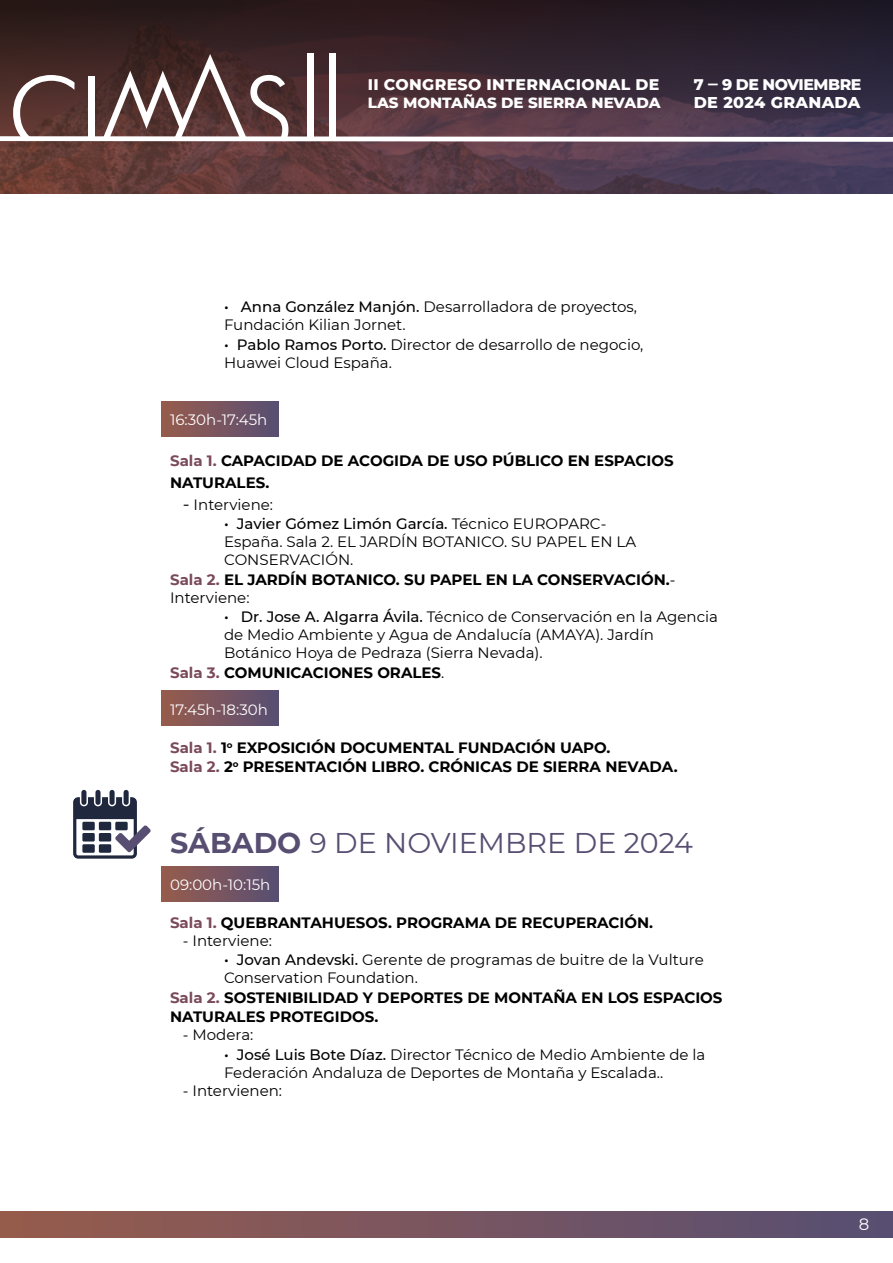
<style>
.page{position:relative;width:893px;height:1263px;background:#fff}
.page>*{position:absolute;margin:0;border:0;box-sizing:border-box;transform-origin:0 0}
.t1{font:28.5px "Montserrat";color:#574e71}
.t2{font:16.5px "Montserrat";color:#fff}
.t3{font:800 16.05px "Montserrat";letter-spacing:.02em;color:#fff}
.t4{font:800 15.75px "Montserrat";letter-spacing:.02em;color:#fff}
.t5{font:800 15.75px "Montserrat";letter-spacing:-.03em;color:#fff}
.t6{font:15px/18px "Montserrat";color:#000}
.t7{font:700 15px/19.5px "Montserrat";color:#000}
.t8{font:15px "Montserrat";color:#fff}
.t9{font:800 15px "Montserrat";color:#fff}
.s1{font-weight:500}
.s2{color:#7b4a5a}
.s3{font-size:18px}
.s4{font-weight:400}
.s5{font-weight:700}
</style>
<div class="page">
<img style="left:0;top:146px;width:893px;height:47px">
<svg style="left:0;top:0;width:893px;height:146px;fill:#2b1d22"></svg>
<svg style="left:0;top:54px;width:893px;height:88px"></svg>
<div style="left:0;top:1212px;width:893px;height:25px;background:linear-gradient(to right,#985c4c,#584e73)"></div>
<div style="left:162px;top:867px;width:116px;height:35px;background:linear-gradient(to right,#985c4d,#594f72)"></div>
<div style="left:162px;top:690px;width:116px;height:35px;background:linear-gradient(to right,#985c4d,#594f72)"></div>
<div style="left:162px;top:401px;width:116px;height:35px;background:linear-gradient(to right,#985c4d,#594f72)"></div>
<div style="left:81px;top:790px;width:5px;height:15px;background:#20283e;border-radius:3px"></div>
<div style="left:95px;top:790px;width:6px;height:15px;background:#20283e;border-radius:3px"></div>
<div style="left:110px;top:790px;width:5px;height:15px;background:#20283e;border-radius:3px"></div>
<div style="left:124px;top:790px;width:5px;height:15px;background:#20283e;border-radius:3px"></div>
<svg style="left:73px;top:797px;width:78px;height:62px"></svg>
<p class="t4" style="left:368px;top:73px;width:293px">II CONGRESO INTERNACIONAL DE</p>
<p class="t9" style="left:368px;top:92px;width:294px">LAS MONTAÑAS DE SIERRA NEVADA</p>
<p class="t5" style="left:694px;top:73px;width:169px">7 ‒ 9 DE NOVIEMBRE</p>
<p class="t3" style="left:694px;top:91px;width:168px">DE 2024 GRANADA</p>
<p class="t6" style="left:224px;top:297px;width:414px"><span class="s1">• Anna González Manjón.</span> Desarrolladora de proyectos,<br>Fundación Kilian Jornet.</p>
<p class="t6" style="left:224px;top:335px;width:421px"><span class="s1">• Pablo Ramos Porto.</span> Director de desarrollo de negocio,<br>Huawei Cloud España.</p>
<p class="t8" style="left:170px;top:410px;width:99px">16:30h-17:45h</p>
<p class="t7" style="left:170px;top:449px;width:505px;line-height:21.6px"><span class="s2">Sala 1.</span> CAPACIDAD DE ACOGIDA DE USO PÚBLICO EN ESPACIOS<br>NATURALES.</p>
<p class="t6" style="left:183px;top:495px;width:92px"><span class="s3">-</span> Interviene:</p>
<p class="t6" style="left:224px;top:514px;width:414px"><span class="s1">• Javier Gómez Limón García.</span> Técnico EUROPARC-<br>España. Sala 2. EL JARDÍN BOTANICO. SU PAPEL EN LA<br>CONSERVACIÓN.</p>
<p class="t7" style="left:170px;top:569px;width:507px;line-height:18px"><span class="s2">Sala 2.</span> EL JARDÍN BOTANICO. SU PAPEL EN LA CONSERVACIÓN.<span class="s4">-<br>Interviene:</span></p>
<p class="t6" style="left:224px;top:607px;width:495px"><span class="s1">• Dr. Jose A. Algarra Ávila.</span> Técnico de Conservación en la Agencia de Medio Ambiente y Agua de Andalucía (AMAYA). Jardín<br>Botánico Hoya de Pedraza (Sierra Nevada).</p>
<p class="t7" style="left:170px;top:662px;width:276px"><span class="s2">Sala 3.</span> COMUNICACIONES ORALES<span class="s4">.</span></p>
<p class="t8" style="left:170px;top:699px;width:99px">17:45h-18:30h</p>
<p class="t7" style="left:170px;top:737px;width:509px"><span class="s2">Sala 1.</span> 1<sup>o</sup> EXPOSICIÓN DOCUMENTAL FUNDACIÓN UAPO.<br><span class="s2">Sala 2.</span> 2<sup>o</sup> PRESENTACIÓN LIBRO. CRÓNICAS DE SIERRA NEVADA.</p>
<h1 class="t1" style="left:170px;top:823px;width:525px"><span class="s5">SÁBADO</span> 9 DE NOVIEMBRE DE 2024</h1>
<p class="t8" style="left:170px;top:875px;width:102px">09:00h-10:15h</p>
<p class="t7" style="left:170px;top:912px;width:485px"><span class="s2">Sala 1.</span> QUEBRANTAHUESOS. PROGRAMA DE RECUPERACIÓN.</p>
<p class="t6" style="left:183px;top:931px;width:91px">- Interviene:</p>
<p class="t6" style="left:224px;top:950px;width:481px"><span class="s1">• Jovan Andevski.</span> Gerente de programas de buitre de la Vulture<br>Conservation Foundation.</p>
<p class="t7" style="left:170px;top:987px;width:554px"><span class="s2">Sala 2.</span> SOSTENIBILIDAD Y DEPORTES DE MONTAÑA EN LOS ESPACIOS<br>NATURALES PROTEGIDOS.</p>
<p class="t6" style="left:183px;top:1025px;width:72px">- Modera:</p>
<p class="t6" style="left:224px;top:1045px;width:483px"><span class="s1">• José Luis Bote Díaz.</span> Director Técnico de Medio Ambiente de la<br>Federación Andaluza de Deportes de Montaña y Escalada..</p>
<p class="t6" style="left:183px;top:1081px;width:101px">- Intervienen:</p>
<p class="t2" style="left:859px;top:1213px;width:12px">8</p>
</div>
